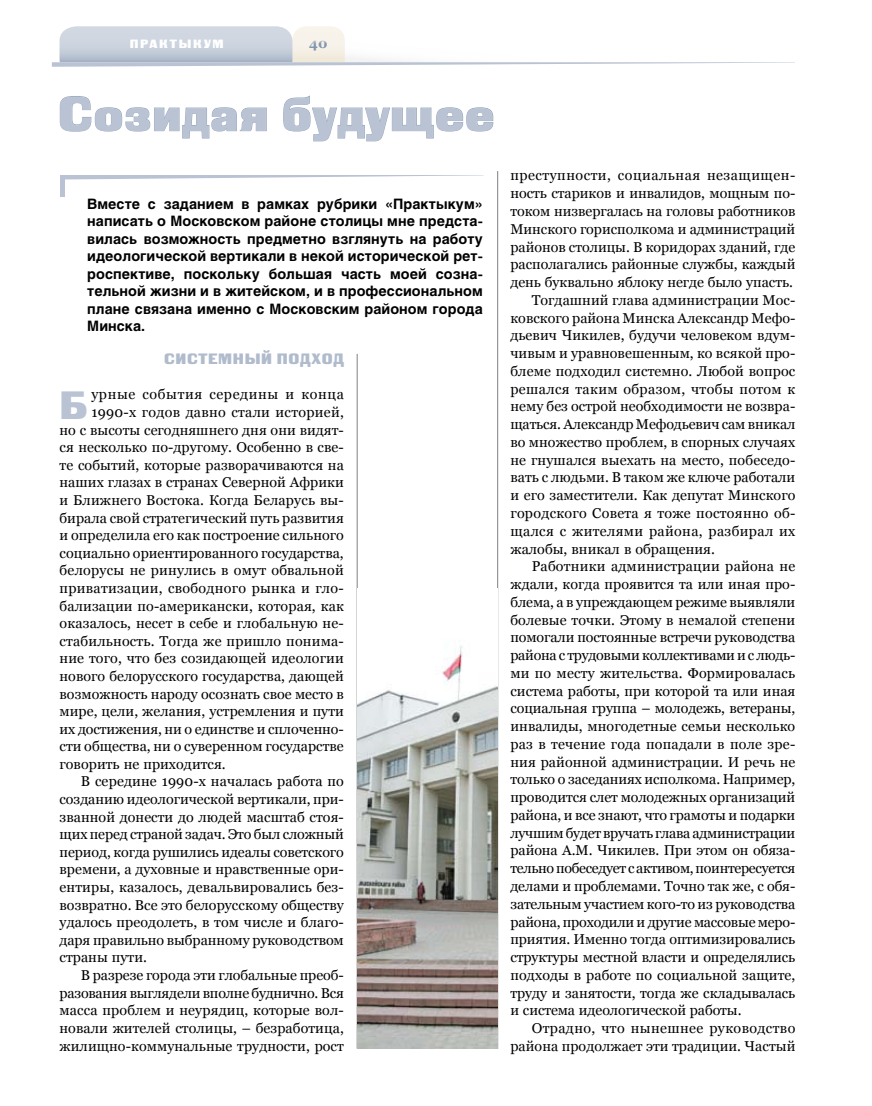
<style>
.page{position:relative;width:872px;height:1106px;background:#fff}
.page>*{position:absolute;margin:0;border:0;box-sizing:border-box;transform-origin:0 0}
.t1{font:48.3px "Black Grotesk C";color:#b9c3d3}
.t2{font:39.3px "Black Grotesk C";color:#b9c3d3}
.t3{font:15px "Black Grotesk C";letter-spacing:.045em;color:#b0bbcc}
.t4{font:14.25px "Georgia";letter-spacing:.005em;color:#000}
.t5{font:700 14.25px/17.4px "Helios";letter-spacing:.005em;color:#000;text-align:justify}
.t6{font:14.25px "Georgia";letter-spacing:-.02em;color:#000}
.t7{font:14.25px "Georgia";letter-spacing:-.015em;color:#000}
.t8{font:14.25px "Georgia";letter-spacing:.025em;color:#000}
.t9{font:14.25px "Georgia";letter-spacing:.035em;color:#000}
.t10{font:14.25px "Georgia";letter-spacing:.03em;color:#000}
.t11{font:14.25px "Georgia";letter-spacing:.045em;color:#000}
.t12{font:700 13.5px "Georgia";color:#8095af}
.t13{font:12px "Black Grotesk C";letter-spacing:.15em;color:#fff}
</style>
<div class="page">
<svg style="left:52px;top:26px;width:743px;height:41px"></svg>
<hr style="left:497px;top:171px;width:1px;height:877px;background:#818084">
<hr style="left:357px;top:354px;width:1px;height:694px;background:#818084">
<svg style="left:65px;top:175px;width:419px;height:4px"></svg>
<svg style="left:59px;top:96px;width:208px;height:43px"></svg>
<svg style="left:283px;top:95px;width:211px;height:47px"></svg>
<div style="left:60px;top:175px;width:5px;height:21px;background:#b9c3d3"></div>
<img style="left:357px;top:588px;width:141px;height:460px">
<p class="t13" style="left:130px;top:36px;width:96px">практыкум</p>
<p class="t12" style="left:309px;top:35px;width:20px">40</p>
<h1 class="t1" style="left:58px;top:85px;width:438px">Cозидая будущее</h1>
<p class="t5" style="left:87px;top:195px;width:397px">Вместе с заданием в рамках рубрики «Практыкум» написать о Московском районе столицы мне предста&shy;вилась возможность предметно взглянуть на работу идеологической вертикали в некой исторической рет&shy;роспективе, поскольку большая часть моей созна&shy;тельной жизни и в житейском, и в профессиональном плане связана именно с Московским районом города Минска.</p>
<p class="t3" style="left:164px;top:350px;width:181px">Системный подход</p>
<h2 class="t2" style="left:60px;top:381px;width:30px">Б</h2>
<p class="t11" style="left:91px;top:386px;width:254px">урные события середины и конца</p>
<p class="t4" style="left:91px;top:404px;width:254px">1990-х годов давно стали историей,</p>
<p class="t4" style="left:60px;top:421px;width:286px">но с высоты сегодняшнего дня они видят-</p>
<p class="t4" style="left:60px;top:439px;width:286px">ся несколько по-другому. Особенно в све-</p>
<p class="t4" style="left:60px;top:457px;width:286px">те событий, которые разворачиваются на</p>
<p class="t4" style="left:60px;top:474px;width:286px">наших глазах в странах Северной Африки</p>
<p class="t4" style="left:60px;top:492px;width:286px">и Ближнего Востока. Когда Беларусь вы-</p>
<p class="t4" style="left:60px;top:509px;width:286px">бирала свой стратегический путь развития</p>
<p class="t4" style="left:60px;top:527px;width:286px">и определила его как построение сильного</p>
<p class="t4" style="left:60px;top:545px;width:286px">социально ориентированного государства,</p>
<p class="t4" style="left:60px;top:562px;width:286px">белорусы не ринулись в омут обвальной</p>
<p class="t4" style="left:60px;top:580px;width:286px">приватизации, свободного рынка и гло-</p>
<p class="t4" style="left:60px;top:597px;width:286px">бализации по-американски, которая, как</p>
<p class="t4" style="left:60px;top:615px;width:286px">оказалось, несет в себе и глобальную не-</p>
<p class="t4" style="left:60px;top:632px;width:286px">стабильность. Тогда же пришло понима-</p>
<p class="t4" style="left:60px;top:650px;width:286px">ние того, что без созидающей идеологии</p>
<p class="t4" style="left:60px;top:668px;width:286px">нового белорусского государства, дающей</p>
<p class="t4" style="left:60px;top:685px;width:286px">возможность народу осознать свое место в</p>
<p class="t4" style="left:60px;top:703px;width:286px">мире, цели, желания, устремления и пути</p>
<p class="t4" style="left:60px;top:720px;width:286px">их достижения, ни о единстве и сплоченно-</p>
<p class="t4" style="left:60px;top:738px;width:286px">сти общества, ни о суверенном государстве</p>
<p class="t4" style="left:60px;top:756px;width:168px">говорить не приходится.</p>
<p class="t4" style="left:81px;top:773px;width:264px">В середине 1990-х началась работа по</p>
<p class="t4" style="left:60px;top:791px;width:286px">созданию идеологической вертикали, при-</p>
<p class="t4" style="left:60px;top:808px;width:286px">званной донести до людей масштаб стоя-</p>
<p class="t4" style="left:60px;top:826px;width:286px">щих перед страной задач. Это был сложный</p>
<p class="t4" style="left:60px;top:843px;width:286px">период, когда рушились идеалы советского</p>
<p class="t4" style="left:60px;top:861px;width:286px">времени, а духовные и нравственные ори-</p>
<p class="t4" style="left:60px;top:879px;width:286px">ентиры, казалось, девальвировались без-</p>
<p class="t4" style="left:60px;top:896px;width:286px">возвратно. Все это белорусскому обществу</p>
<p class="t4" style="left:60px;top:914px;width:286px">удалось преодолеть, в том числе и благо-</p>
<p class="t4" style="left:60px;top:931px;width:286px">даря правильно выбранному руководством</p>
<p class="t4" style="left:60px;top:949px;width:89px">страны пути.</p>
<p class="t4" style="left:81px;top:967px;width:264px">В разрезе города эти глобальные преоб-</p>
<p class="t7" style="left:60px;top:984px;width:286px">разования выглядели вполне буднично. Вся</p>
<p class="t4" style="left:60px;top:1002px;width:286px">масса проблем и неурядиц, которые вол-</p>
<p class="t4" style="left:60px;top:1019px;width:286px">новали жителей столицы, – безработица,</p>
<p class="t4" style="left:60px;top:1037px;width:286px">жилищно-коммунальные трудности, рост</p>
<p class="t9" style="left:510px;top:167px;width:286px">преступности, социальная незащищен-</p>
<p class="t4" style="left:510px;top:185px;width:286px">ность стариков и инвалидов, мощным по-</p>
<p class="t4" style="left:510px;top:203px;width:286px">током низвергалась на головы работников</p>
<p class="t4" style="left:510px;top:221px;width:286px">Минского горисполкома и администраций</p>
<p class="t4" style="left:510px;top:238px;width:286px">районов столицы. В коридорах зданий, где</p>
<p class="t4" style="left:510px;top:256px;width:286px">располагались районные службы, каждый</p>
<p class="t4" style="left:510px;top:274px;width:284px">день буквально яблоку негде было упасть.</p>
<p class="t4" style="left:531px;top:292px;width:265px">Тогдашний глава администрации Мос-</p>
<p class="t4" style="left:510px;top:309px;width:286px">ковского района Минска Александр Мефо-</p>
<p class="t4" style="left:510px;top:327px;width:286px">дьевич Чикилев, будучи человеком вдум-</p>
<p class="t4" style="left:510px;top:345px;width:286px">чивым и уравновешенным, ко всякой про-</p>
<p class="t4" style="left:510px;top:363px;width:286px">блеме подходил системно. Любой вопрос</p>
<p class="t8" style="left:510px;top:380px;width:286px">решался таким образом, чтобы потом к</p>
<p class="t4" style="left:510px;top:398px;width:286px">нему без острой необходимости не возвра-</p>
<p class="t4" style="left:510px;top:416px;width:286px">щаться. Александр Мефодьевич сам вникал</p>
<p class="t4" style="left:510px;top:434px;width:286px">во множество проблем, в спорных случаях</p>
<p class="t4" style="left:510px;top:452px;width:286px">не гнушался выехать на место, побеседо-</p>
<p class="t4" style="left:510px;top:469px;width:286px">вать с людьми. В таком же ключе работали</p>
<p class="t4" style="left:510px;top:487px;width:286px">и его заместители. Как депутат Минского</p>
<p class="t4" style="left:510px;top:505px;width:286px">городского Совета я тоже постоянно об-</p>
<p class="t8" style="left:510px;top:523px;width:286px">щался с жителями района, разбирал их</p>
<p class="t4" style="left:510px;top:540px;width:206px">жалобы, вникал в обращения.</p>
<p class="t4" style="left:531px;top:558px;width:265px">Работники администрации района не</p>
<p class="t4" style="left:510px;top:576px;width:286px">ждали, когда проявится та или иная про-</p>
<p class="t4" style="left:510px;top:594px;width:286px">блема, а в упреждающем режиме выявляли</p>
<p class="t4" style="left:510px;top:611px;width:286px">болевые точки. Этому в немалой степени</p>
<p class="t4" style="left:510px;top:629px;width:286px">помогали постоянные встречи руководства</p>
<p class="t6" style="left:510px;top:647px;width:286px">района с трудовыми коллективами и с людь-</p>
<p class="t4" style="left:510px;top:665px;width:286px">ми по месту жительства. Формировалась</p>
<p class="t4" style="left:510px;top:682px;width:286px">система работы, при которой та или иная</p>
<p class="t4" style="left:510px;top:700px;width:286px">социальная группа – молодежь, ветераны,</p>
<p class="t4" style="left:510px;top:718px;width:286px">инвалиды, многодетные семьи несколько</p>
<p class="t4" style="left:510px;top:736px;width:286px">раз в течение года попадали в поле зре-</p>
<p class="t4" style="left:510px;top:753px;width:286px">ния районной администрации. И речь не</p>
<p class="t4" style="left:510px;top:771px;width:286px">только о заседаниях исполкома. Например,</p>
<p class="t4" style="left:510px;top:789px;width:286px">проводится слет молодежных организаций</p>
<p class="t4" style="left:510px;top:807px;width:286px">района, и все знают, что грамоты и подарки</p>
<p class="t6" style="left:510px;top:824px;width:286px">лучшим будет вручать глава администрации</p>
<p class="t4" style="left:510px;top:842px;width:286px">района А.М. Чикилев. При этом он обяза-</p>
<p class="t6" style="left:510px;top:860px;width:286px">тельно побеседует с активом, поинтересуется</p>
<p class="t4" style="left:510px;top:878px;width:286px">делами и проблемами. Точно так же, с обя-</p>
<p class="t4" style="left:510px;top:895px;width:286px">зательным участием кого-то из руководства</p>
<p class="t7" style="left:510px;top:913px;width:286px">района, проходили и другие массовые меро-</p>
<p class="t4" style="left:510px;top:931px;width:286px">приятия. Именно тогда оптимизировались</p>
<p class="t4" style="left:510px;top:949px;width:286px">структуры местной власти и определялись</p>
<p class="t4" style="left:510px;top:966px;width:286px">подходы в работе по социальной защите,</p>
<p class="t4" style="left:510px;top:984px;width:286px">труду и занятости, тогда же складывалась</p>
<p class="t4" style="left:510px;top:1002px;width:232px">и система идеологической работы.</p>
<p class="t10" style="left:531px;top:1020px;width:265px">Отрадно, что нынешнее руководство</p>
<p class="t4" style="left:510px;top:1037px;width:286px">района продолжает эти традиции. Частый</p>
</div>
